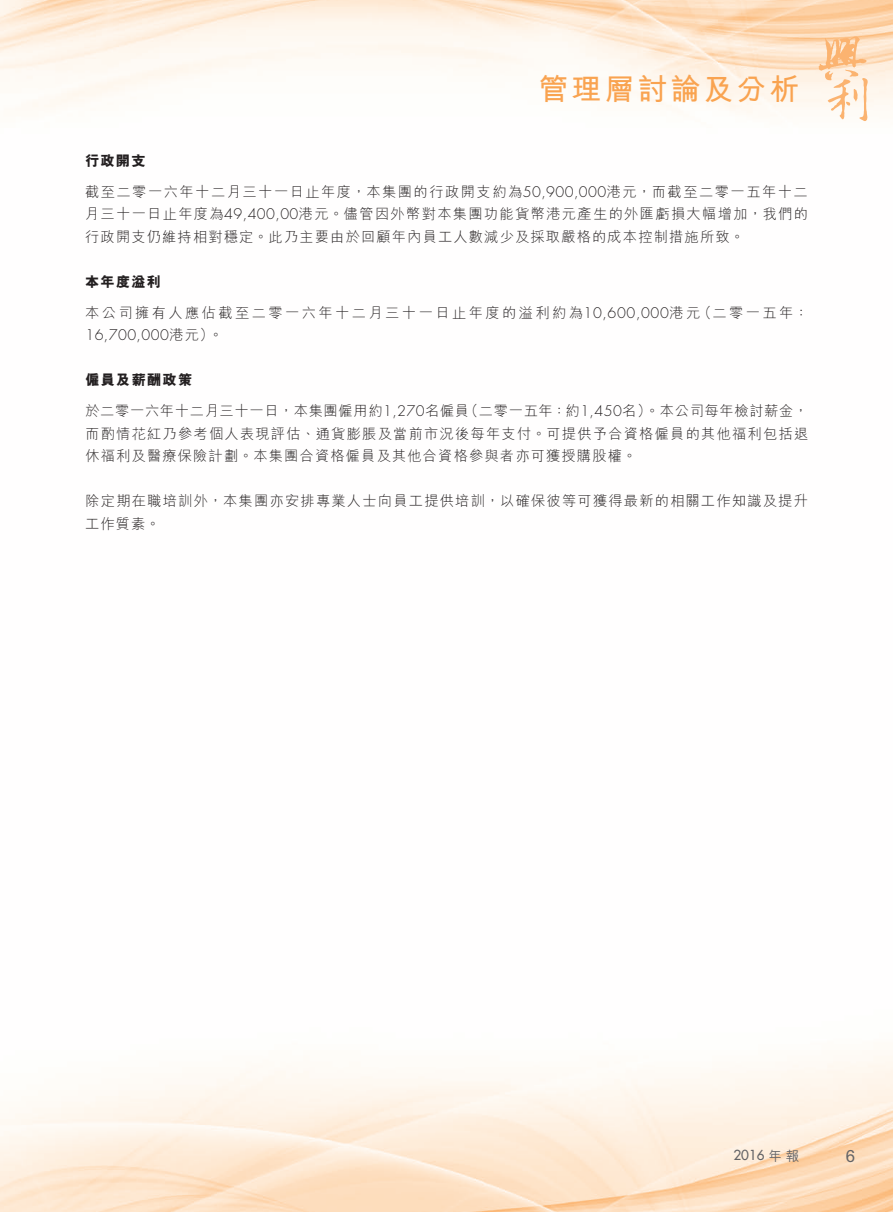
<style>
.page{position:relative;width:893px;height:1212px;background:#fff}
.page>*{position:absolute;margin:0;border:0;box-sizing:border-box;transform-origin:0 0}
.t1{font:700 30px "M Hei HK";letter-spacing:.1em;color:#f9a350}
.t2{font:700 16.8px "M Hei HK";color:#636366}
.t3{font:300 14.25px/22.5px "M Hei HK";letter-spacing:.085em;color:#231f20}
.t4{font:300 14.25px/31px "M Hei HK";letter-spacing:.105em;color:#231f20}
.t5{font:300 14.25px/22.5px "M Hei HK";letter-spacing:.17em;color:#231f20}
.t6{font:300 14.25px "M Hei HK";letter-spacing:.045em;color:#231f20}
.t7{font:300 14.25px "Futura Std";letter-spacing:.03em;color:#231f20}
.t8{font:800 14.25px "M Hei HK";letter-spacing:.085em;color:#231f20}
.t9{font:500 13.5px "Futura Std";color:#636366}
.s1{font-weight:800}
.s2{font-family:"Futura Std"}
.s3{font-family:"M Hei HK"}
</style>
<div class="page">
<img style="left:0;top:0;width:893px;height:1212px">
<svg style="left:818px;top:36px;width:50px;height:85px"></svg>
<h1 class="t1" style="left:538px;top:67px;width:262px">管理層討論及分析</h1>
<p class="t4" style="left:85px;top:144px;width:724px"><span class="s1">行政開支<br></span>截至二零一六年十二月三十一日止年度，本集團的行政開支約為<span class="s2">50,900,000</span>港元，而截至二零一五年十二</p>
<p class="t3" style="left:85px;top:202px;width:725px">月三十一日止年度為<span class="s2">49,400,00</span>港元。儘管因外幣對本集團功能貨幣港元產生的外匯虧損大幅增加，我們的行政開支仍維持相對穩定。此乃主要由於回顧年內員工人數減少及採取嚴格的成本控制措施所致。</p>
<p class="t8" style="left:85px;top:272px;width:78px">本年度溢利</p>
<p class="t3" style="left:698px;top:301px;width:112px">（二零一五年：</p>
<p class="t5" style="left:209px;top:301px;width:493px;text-indent:-124px">本公司擁有人應佔截至二零一六年十二月三十一日止年度的溢利約為<span class="s2">10,600,000</span>港元。</p>
<p class="t7" style="left:85px;top:326px;width:130px">16,700,000<span class="s3">港元(</span></p>
<p class="t8" style="left:85px;top:371px;width:108px">僱員及薪酬政策</p>
<p class="t6" style="left:464px;top:401px;width:345px">（二零一五年：約<span class="s2">1,450</span>名）。本公司每年檢討薪金，</p>
<p class="t3" style="left:85px;top:399px;width:724px">於二零一六年十二月三十一日，本集團僱用約<span class="s2">1,270</span>名僱員<br>而酌情花紅乃參考個人表現評估、通貨膨脹及當前市況後每年支付。可提供予合資格僱員的其他福利包括退休福利及醫療保險計劃。本集團合資格僱員及其他合資格參與者亦可獲授購股權。</p>
<p class="t3" style="left:85px;top:489px;width:724px">除定期在職培訓外，本集團亦安排專業人士向員工提供培訓，以確保彼等可獲得最新的相關工作知識及提升工作質素。</p>
<p class="t9" style="left:733px;top:1147px;width:68px">2016 <span class="s3">年報</span></p>
<p class="t2" style="left:846px;top:1144px;width:11px">6</p>
</div>
